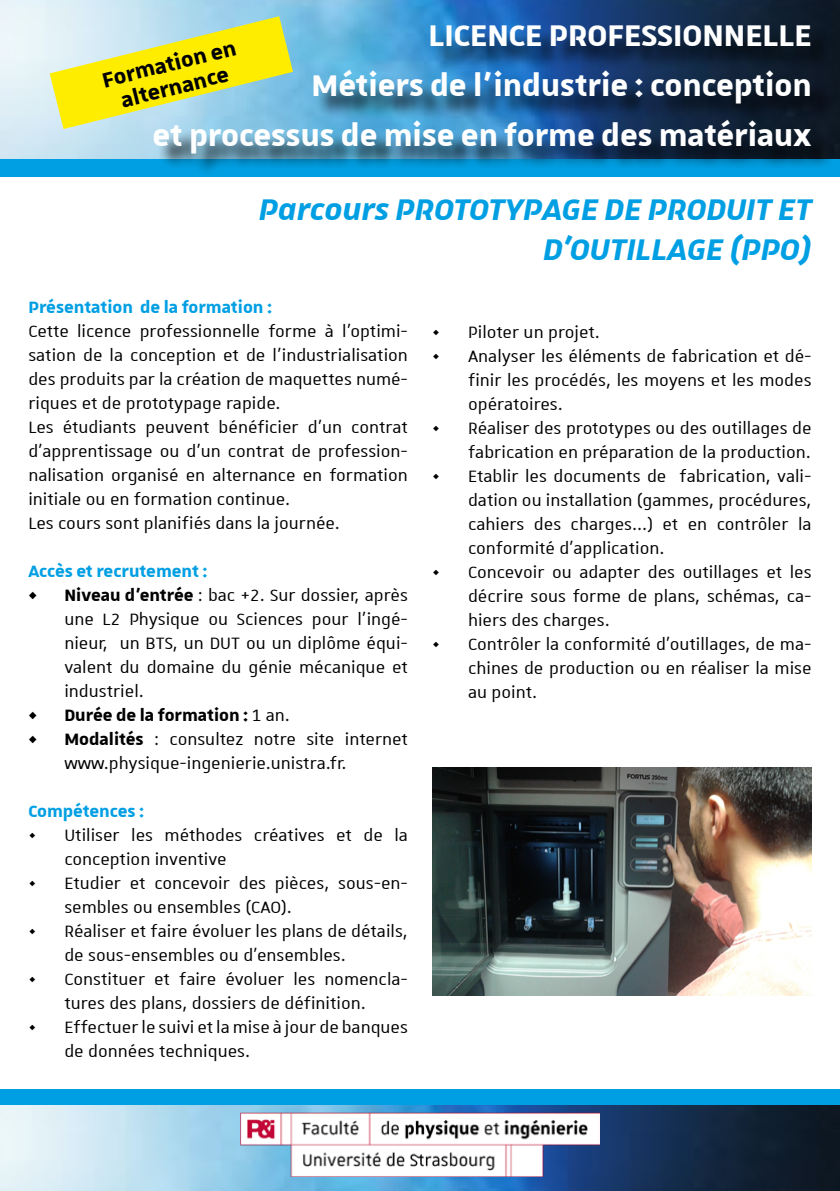
<style>
.page{position:relative;width:840px;height:1191px;background:#fff}
.page>*{position:absolute;margin:0;border:0;box-sizing:border-box;transform-origin:0 0}
.t1{font:700 40px/50px "Unistra A";color:#fff;text-align:right}
.t2{font:italic 700 40px/40px "Unistra A";color:#009fe3;text-align:right}
.t3{font:700 28px/24px "Unistra A";color:#000;text-align:center}
.t4{font:22px/24px "Unistra A";color:#000}
.t5{font:700 22px "Unistra A";color:#009fe3}
.t6{font:700 22px "Unistra A";color:#000}
.s1{font-weight:700}
.s2{font-weight:400}
</style>
<div class="page">
<img style="left:0;top:0;width:839px;height:159px">
<div style="left:0;top:159px;width:839px;height:17px;background:#009fe3"></div>
<div style="left:157px;top:29px;width:678px;height:149px;background:#000;opacity:.75"></div>
<svg style="left:50px;top:16px;width:243px;height:113px"></svg>
<div style="left:0;top:1089px;width:839px;height:17px;background:#009fe3"></div>
<img style="left:0;top:1105px;width:839px;height:86px">
<img style="left:241px;top:1112px;width:358px;height:64px">
<img style="left:432px;top:767px;width:379px;height:228px">
<h1 class="t1" style="left:152px;top:9px;width:660px">LICENCE PROFESSIONNELLE<br>Métiers de l’industrie : conception<br>et processus de mise en forme des matériaux</h1>
<p class="t3" style="left:99px;top:68px;width:139px;rotate:-14deg">Formation en alternance</p>
<h1 class="t2" style="left:258px;top:188px;width:554px">Parcours PROTOTYPAGE DE PRODUIT ET<br>D’OUTILLAGE (PPO)</h1>
<p class="t5" style="left:28px;top:295px;width:245px">Présentation de la formation :</p>
<p class="t4" style="left:28px;top:318px;width:381px">Cette licence professionnelle forme à l’optimi&shy;sation de la conception et de l’industrialisation des produits par la création de maquettes numé&shy;riques et de prototypage rapide.<br>Les étudiants peuvent bénéficier d’un contrat d’apprentissage ou d’un contrat de profession&shy;nalisation organisé en alternance en formation initiale ou en formation continue.<br>Les cours sont planifiés dans la journée.</p>
<p class="t5" style="left:28px;top:559px;width:180px">Accès et recrutement :</p>
<p class="t4" style="left:64px;top:582px;width:345px;text-align:justify;text-indent:-36px"><span class="s1">• Niveau d’entrée</span> : bac +2. Sur dossier, après une L2 Physique ou Sciences pour l’ingé&shy;nieur, un BTS, un DUT ou un diplôme équi&shy;valent du domaine du génie mécanique et industriel.</p>
<p class="t6" style="left:28px;top:703px;width:263px">• Durée de la formation : <span class="s2">1 an.</span></p>
<p class="t4" style="left:64px;top:726px;width:345px;text-indent:-36px"><span class="s1">• Modalités</span> : consultez notre site internet www.physique-ingenierie.unistra.fr.</p>
<p class="t5" style="left:28px;top:799px;width:117px">Compétences :</p>
<p class="t4" style="left:64px;top:822px;width:345px;text-indent:-36px">• Utiliser les méthodes créatives et de la conception inventive</p>
<p class="t4" style="left:64px;top:870px;width:345px;text-indent:-36px">• Etudier et concevoir des pièces, sous-en&shy;sembles ou ensembles (CAO).</p>
<p class="t4" style="left:64px;top:918px;width:345px;text-indent:-36px">• Réaliser et faire évoluer les plans de détails, de sous-ensembles ou d’ensembles.</p>
<p class="t4" style="left:28px;top:966px;width:381px;text-align:center">• Constituer et faire évoluer les nomencla&shy;tures des plans, dossiers de définition.</p>
<p class="t4" style="left:64px;top:1014px;width:345px;text-indent:-36px">• Effectuer le suivi et la mise à jour de banques de données techniques.</p>
<p class="t4" style="left:432px;top:319px;width:169px">• Piloter un projet.</p>
<p class="t4" style="left:468px;top:343px;width:345px;text-align:justify;text-indent:-36px">• Analyser les éléments de fabrication et dé&shy;finir les procédés, les moyens et les modes opératoires.</p>
<p class="t4" style="left:432px;top:415px;width:381px;text-align:right">• Réaliser des prototypes ou des outillages de fabrication en préparation de la production.</p>
<p class="t4" style="left:468px;top:463px;width:345px;text-align:justify;text-indent:-36px">• Etablir les documents de fabrication, vali&shy;dation ou installation (gammes, procédures, cahiers des charges...) et en contrôler la conformité d’application.</p>
<p class="t4" style="left:468px;top:559px;width:345px;text-align:justify;text-indent:-36px">• Concevoir ou adapter des outillages et les décrire sous forme de plans, schémas, ca&shy;hiers des charges.</p>
<p class="t4" style="left:468px;top:631px;width:345px;text-align:justify;text-indent:-36px">• Contrôler la conformité d’outillages, de ma&shy;chines de production ou en réaliser la mise au point.</p>
</div>
